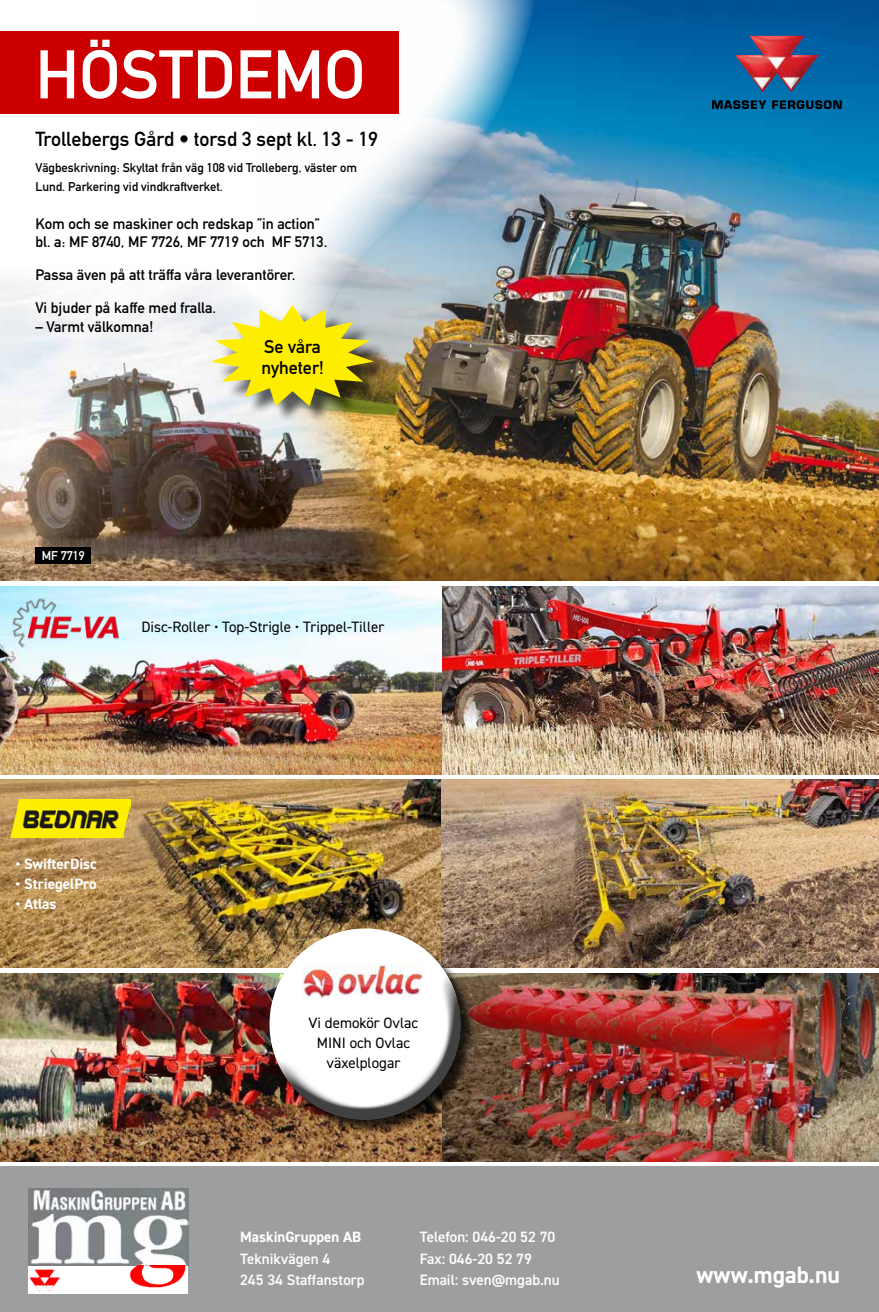
<style>
.page{position:relative;width:879px;height:1312px;background:#fff}
.page>*{position:absolute;margin:0;border:0;box-sizing:border-box;transform-origin:0 0}
.t1{font:700 67.5px "DIN Alternate";color:#fff}
.t2{font:700 23.75px "DIN2014";color:#fff}
.t3{font:700 20px "DIN Alternate";color:#000}
.t4{font:700 18.12px/21.6px "DIN Alternate";color:#000}
.t5{font:700 15px/18.8px "DIN Alternate";color:#000}
.t6{font:600 15px "DIN2014";color:#fff}
.t7{font:15px/20px "DIN2014";color:#000;text-align:center}
.t8{font:700 15px "DIN2014";color:#fff}
.t9{font:700 12.5px/18.8px "DIN Alternate";color:#000}
.t10{font:700 12.5px "DIN Alternate";color:#fff}
</style>
<div class="page">
<img style="left:413px;top:0;width:466px;height:581px">
<img style="left:303px;top:0;width:235px;height:501px">
<div style="left:0;top:31px;width:398px;height:83px;background:#c00"></div>
<svg style="left:712px;top:100px;width:54px;height:9px"></svg>
<svg style="left:772px;top:100px;width:70px;height:9px"></svg>
<img style="left:735px;top:36px;width:83px;height:56px">
<img style="left:0;top:268px;width:413px;height:313px">
<div style="left:35px;top:547px;width:56px;height:16px;background:#000"></div>
<div style="left:215px;top:308px;width:175px;height:115px;background:#000;opacity:.6"></div>
<svg style="left:211px;top:305px;width:163px;height:101px;background:#dad14d"></svg>
<div style="left:0;top:1166px;width:879px;height:145px;background:#9c9e9f"></div>
<img style="left:28px;top:1188px;width:160px;height:102px">
<img style="left:0;top:586px;width:879px;height:188px">
<img style="left:0;top:779px;width:879px;height:188px">
<img style="left:0;top:973px;width:879px;height:187px">
<img style="left:11px;top:799px;width:119px;height:38px">
<img style="left:11px;top:596px;width:112px;height:55px">
<div style="left:271px;top:930px;width:204px;height:204px;background:#000;opacity:.75"></div>
<div style="left:268px;top:926px;width:192px;height:146px;background:#fff;opacity:.9"></div>
<div style="left:268px;top:972px;width:194px;height:148px;background:#000;opacity:.75"></div>
<img style="left:302px;top:963px;width:120px;height:35px">
<h1 class="t1" style="left:35px;top:23px;width:331px">HÖSTDEMO</h1>
<h3 class="t3" style="left:35px;top:124px;width:344px">Trollebergs Gård • torsd 3 sept kl. 13 - 19</h3>
<p class="t9" style="left:35px;top:158px;width:323px">Vägbeskrivning: Skyltat från väg 108 vid Trolleberg, väster om<br>Lund. Parkering vid vindkraftverket.</p>
<p class="t5" style="left:35px;top:213px;width:293px">Kom och se maskiner och redskap ”in action” bl. a: MF 8740, MF 7726, MF 7719 och MF 5713.</p>
<p class="t5" style="left:35px;top:257px;width:261px;line-height:32.9px">Passa även på att träffa våra leverantörer.<br>Vi bjuder på kaffe med fralla.</p>
<p class="t5" style="left:35px;top:316px;width:119px">– Varmt välkomna!</p>
<p class="t4" style="left:261px;top:334px;width:64px">Se våra nyheter!</p>
<p class="t10" style="left:42px;top:546px;width:45px">MF 7719</p>
<p class="t7" style="left:141px;top:616px;width:244px">Disc-Roller • Top-Strigle • Trippel-Tiller</p>
<p class="t8" style="left:16px;top:853px;width:83px">• SwifterDisc</p>
<p class="t8" style="left:16px;top:873px;width:82px">• StriegelPro</p>
<p class="t8" style="left:16px;top:893px;width:42px">• Atlas</p>
<p class="t7" style="left:309px;top:1012px;width:111px">Vi demokör Ovlac<br>MINI och Ovlac växelplogar</p>
<p class="t8" style="left:240px;top:1226px;width:123px">MaskinGruppen AB</p>
<p class="t6" style="left:420px;top:1226px;width:137px">Telefon: 046-20 52 70</p>
<p class="t6" style="left:240px;top:1247px;width:92px">Teknikvägen 4</p>
<p class="t6" style="left:420px;top:1247px;width:114px">Fax: 046-20 52 79</p>
<p class="t6" style="left:240px;top:1269px;width:126px">245 34 Staffanstorp</p>
<p class="t6" style="left:420px;top:1269px;width:141px">Email: sven@mgab.nu</p>
<h2 class="t2" style="left:696px;top:1258px;width:145px">www.mgab.nu</h2>
</div>
